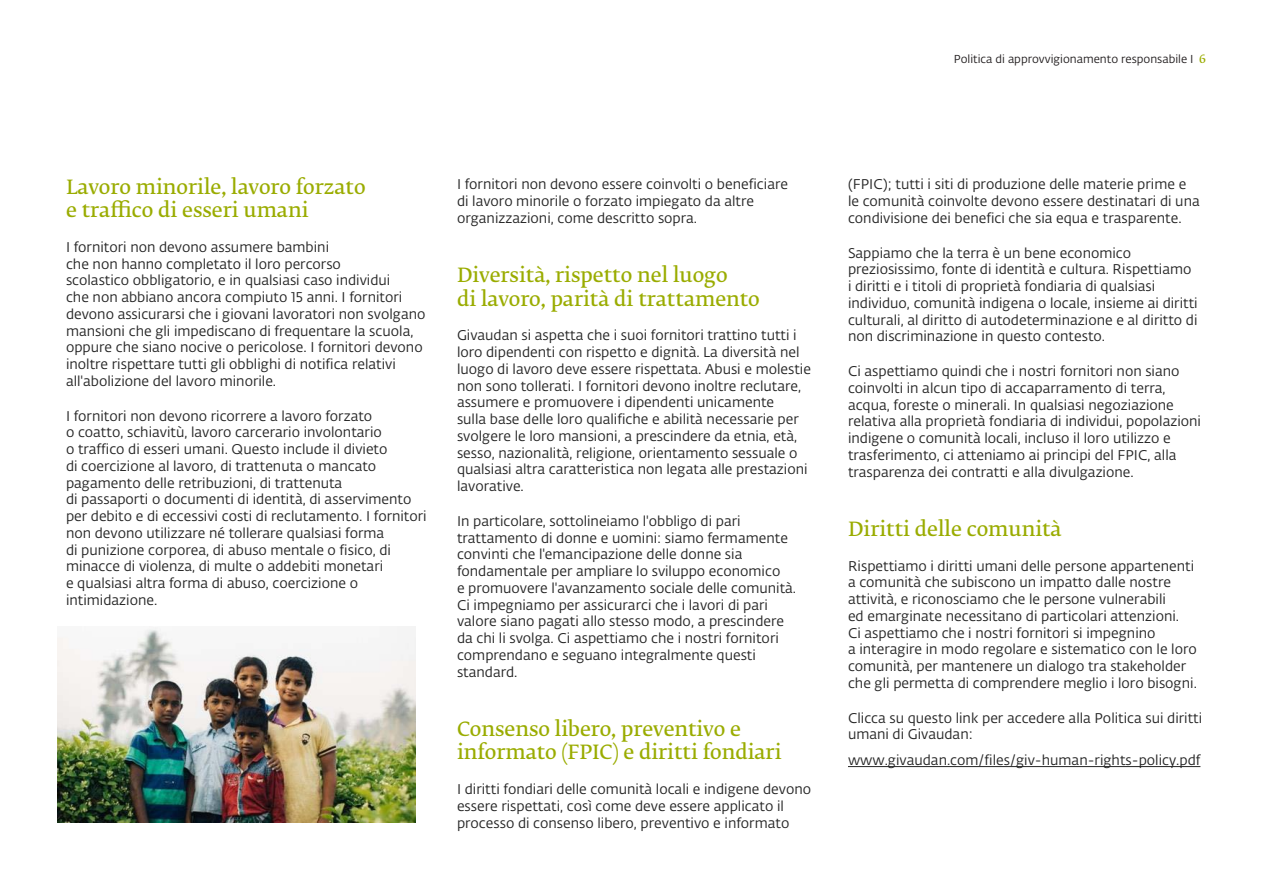
<style>
.page{position:relative;width:1263px;height:893px;background:#fff}
.page>*{position:absolute;margin:0;border:0;box-sizing:border-box;transform-origin:0 0}
.t1{font:19.5px/23.4px "Fedra Serif B Pro Demi";color:#9aac00}
.t2{font:13.95px/16.8px "Fedra Sans Alt Pro Book LF";color:#252525}
.t3{font:11.4px "Fedra Sans Alt Pro Book LF";color:#231f20}
.s1{font-family:"Fedra Serif B Pro Demi";color:#9aac00}
</style>
<div class="page">
<img style="left:57px;top:626px;width:359px;height:196px">
<hr style="left:848px;top:766px;width:352px;height:1px;background:#252525">
<p class="t3" style="left:954px;top:51px;width:254px">Politica di approvvigionamento responsabile I <span class="s1">6</span></p>
<h1 class="t1" style="left:66px;top:175px;width:301px">Lavoro minorile, lavoro forzato e traffico di esseri umani</h1>
<p class="t2" style="left:66px;top:238px;width:361px">I fornitori non devono assumere bambini<br>che non hanno completato il loro percorso<br>scolastico obbligatorio, e in qualsiasi caso individui<br>che non abbiano ancora compiuto 15 anni. I fornitori devono assicurarsi che i giovani lavoratori non svolgano mansioni che gli impediscano di frequentare la scuola, oppure che siano nocive o pericolose. I fornitori devono inoltre rispettare tutti gli obblighi di notifica relativi all'abolizione del lavoro minorile.</p>
<p class="t2" style="left:66px;top:407px;width:362px">I fornitori non devono ricorrere a lavoro forzato<br>o coatto, schiavitù, lavoro carcerario involontario<br>o traffico di esseri umani. Questo include il divieto<br>di coercizione al lavoro, di trattenuta o mancato pagamento delle retribuzioni, di trattenuta<br>di passaporti o documenti di identità, di asservimento per debito e di eccessivi costi di reclutamento. I fornitori non devono utilizzare né tollerare qualsiasi forma<br>di punizione corporea, di abuso mentale o fisico, di minacce di violenza, di multe o addebiti monetari<br>e qualsiasi altra forma di abuso, coercizione o intimidazione.</p>
<p class="t2" style="left:457px;top:176px;width:332px">I fornitori non devono essere coinvolti o beneficiare di lavoro minorile o forzato impiegato da altre organizzazioni, come descritto sopra.</p>
<h1 class="t1" style="left:457px;top:264px;width:304px">Diversità, rispetto nel luogo<br>di lavoro, parità di trattamento</h1>
<p class="t2" style="left:457px;top:327px;width:355px">Givaudan si aspetta che i suoi fornitori trattino tutti i loro dipendenti con rispetto e dignità. La diversità nel luogo di lavoro deve essere rispettata. Abusi e molestie non sono tollerati. I fornitori devono inoltre reclutare, assumere e promuovere i dipendenti unicamente<br>sulla base delle loro qualifiche e abilità necessarie per svolgere le loro mansioni, a prescindere da etnia, età, sesso, nazionalità, religione, orientamento sessuale o qualsiasi altra caratteristica non legata alle prestazioni lavorative.</p>
<p class="t2" style="left:457px;top:512px;width:341px">In particolare, sottolineiamo l'obbligo di pari trattamento di donne e uomini: siamo fermamente convinti che l'emancipazione delle donne sia fondamentale per ampliare lo sviluppo economico<br>e promuovere l'avanzamento sociale delle comunità.<br>Ci impegniamo per assicurarci che i lavori di pari valore siano pagati allo stesso modo, a prescindere da chi li svolga. Ci aspettiamo che i nostri fornitori comprendano e seguano integralmente questi standard.</p>
<h1 class="t1" style="left:457px;top:717px;width:326px">Consenso libero, preventivo e informato (FPIC) e diritti fondiari</h1>
<p class="t2" style="left:457px;top:780px;width:356px">I diritti fondiari delle comunità locali e indigene devono essere rispettati, così come deve essere applicato il processo di consenso libero, preventivo e informato</p>
<p class="t2" style="left:848px;top:176px;width:353px">(FPIC); tutti i siti di produzione delle materie prime e le comunità coinvolte devono essere destinatari di una condivisione dei benefici che sia equa e trasparente.</p>
<p class="t2" style="left:848px;top:244px;width:351px">Sappiamo che la terra è un bene economico preziosissimo, fonte di identità e cultura. Rispettiamo i diritti e i titoli di proprietà fondiaria di qualsiasi individuo, comunità indigena o locale, insieme ai diritti culturali, al diritto di autodeterminazione e al diritto di non discriminazione in questo contesto.</p>
<p class="t2" style="left:848px;top:362px;width:355px">Ci aspettiamo quindi che i nostri fornitori non siano coinvolti in alcun tipo di accaparramento di terra, acqua, foreste o minerali. In qualsiasi negoziazione relativa alla proprietà fondiaria di individui, popolazioni indigene o comunità locali, incluso il loro utilizzo e trasferimento, ci atteniamo ai principi del FPIC, alla trasparenza dei contratti e alla divulgazione.</p>
<h1 class="t1" style="left:848px;top:517px;width:215px">Diritti delle comunità</h1>
<p class="t2" style="left:848px;top:557px;width:350px">Rispettiamo i diritti umani delle persone appartenenti a comunità che subiscono un impatto dalle nostre attività, e riconosciamo che le persone vulnerabili<br>ed emarginate necessitano di particolari attenzioni.<br>Ci aspettiamo che i nostri fornitori si impegnino<br>a interagire in modo regolare e sistematico con le loro comunità, per mantenere un dialogo tra stakeholder che gli permetta di comprendere meglio i loro bisogni.</p>
<p class="t2" style="left:848px;top:709px;width:356px">Clicca su questo link per accedere alla Politica sui diritti umani di Givaudan:</p>
<p class="t2" style="left:848px;top:751px;width:354px">www.givaudan.com/files/giv-human-rights-policy.pdf</p>
</div>
